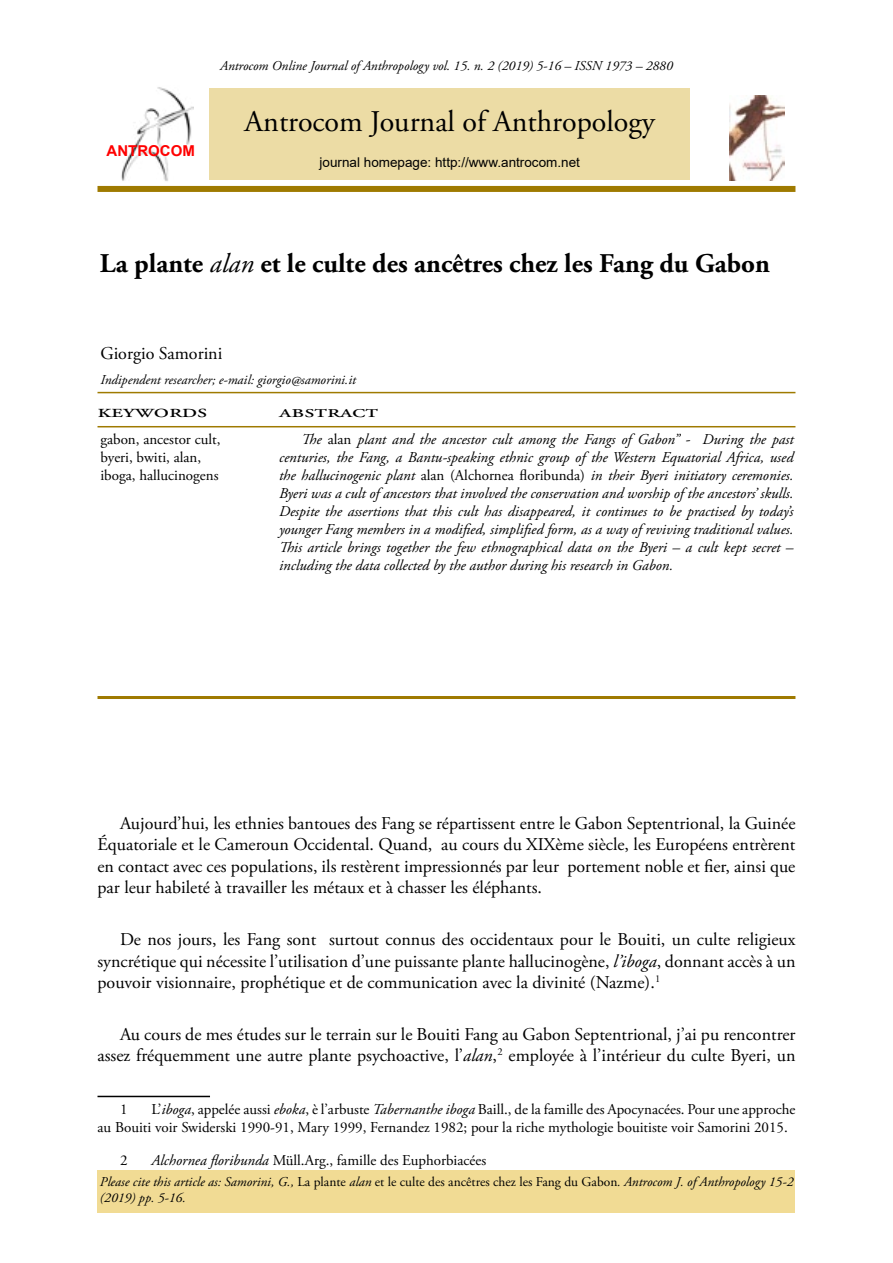
<style>
.page{position:relative;width:893px;height:1263px;background:#fff}
.page>*{position:absolute;margin:0;border:0;box-sizing:border-box;transform-origin:0 0}
.t1{font:30px "Adobe Garamond Pro";color:#000}
.t2{font:700 27px "Adobe Garamond Pro";color:#000}
.t3{font:18.75px "Adobe Garamond Pro";color:#000;scale:1.44 1}
.t4{font:18px/21.6px "Adobe Garamond Pro";color:#000;text-align:justify}
.t5{font:18px "Adobe Garamond Pro";color:#000;scale:1.5 1}
.t6{font:italic 15px/18px "Adobe Garamond Pro";color:#000;text-align:justify}
.t7{font:15px/18px "Adobe Garamond Pro";color:#000}
.t8{font:700 15px "Arial";color:#f00}
.t9{font:italic 13.5px/16.2px "Adobe Garamond Pro";color:#000}
.t10{font:13.5px "Arial";color:#000}
.s1{font-weight:400;font-style:italic}
.s2{font-style:normal}
.s3{font-style:italic}
</style>
<div class="page">
<div style="left:209px;top:89px;width:481px;height:91px;background:#ecdca5"></div>
<div style="left:98px;top:186px;width:697px;height:6px;background:#9f7a00"></div>
<hr style="left:98px;top:392px;width:697px;height:1px;background:#9f7a00">
<hr style="left:98px;top:426px;width:697px;height:1px;background:#9f7a00">
<img style="left:729px;top:95px;width:55px;height:85px">
<div style="left:98px;top:1170px;width:697px;height:43px;background:#f1db94"></div>
<hr style="left:98px;top:696px;width:697px;height:3px;background:#9f7a00">
<img style="left:121px;top:87px;width:72px;height:94px">
<hr style="left:98px;top:1096px;width:112px;height:1px;background:#000">
<p class="t8" style="left:107px;top:141px;width:90px">ANTROCOM</p>
<p class="t9" style="left:220px;top:58px;width:454px">Antrocom Online Journal of Anthropology vol. 15. n. 2 (2019) 5-16 – ISSN 1973 – 2880</p>
<h1 class="t1" style="left:245px;top:103px;width:412px">Antrocom Journal of Anthropology</h1>
<p class="t10" style="left:320px;top:153px;width:262px">journal homepage: http://www.antrocom.net</p>
<h2 class="t2" style="left:100px;top:247px;width:671px">La plante <span class="s1">alan</span> et le culte des ancêtres chez les Fang du Gabon</h2>
<p class="t4" style="left:100px;top:343px;width:123px">Giorgio Samorini</p>
<p class="t9" style="left:100px;top:372px;width:257px">Indipendent researcher; e-mail: giorgio@samorini.it</p>
<p class="t3" style="left:98px;top:399px;width:78px">keywords</p>
<p class="t5" style="left:279px;top:400px;width:68px">abstract</p>
<p class="t7" style="left:100px;top:431px;width:121px">gabon, ancestor cult, byeri, bwiti, alan, iboga, hallucinogens</p>
<p class="t6" style="left:279px;top:431px;width:516px;text-indent:22px">The <span class="s2">alan</span> plant and the ancestor cult among the Fangs of Gabon” - During the past centuries, the Fang, a Bantu-speaking ethnic group of the Western Equatorial Africa, used the hallucinogenic plant <span class="s2">alan (Alchornea floribunda)</span> in their Byeri initiatory ceremonies.<br>Byeri was a cult of ancestors that involved the conservation and worship of the ancestors’ skulls.<br>Despite the assertions that this cult has disappeared, it continues to be practised by today’s younger Fang members in a modified, simplified form, as a way of reviving traditional values.<br>This article brings together the few ethnographical data on the Byeri – a cult kept secret – including the data collected by the author during his research in Gabon.</p>
<p class="t4" style="left:98px;top:813px;width:699px;text-indent:22px">Aujourd’hui, les ethnies bantoues des Fang se répartissent entre le Gabon Septentrional, la Guinée Équatoriale et le Cameroun Occidental. Quand, au cours du XIXème siècle, les Européens entrèrent en contact avec ces populations, ils restèrent impressionnés par leur portement noble et fier, ainsi que par leur habileté à travailler les métaux et à chasser les éléphants.</p>
<p class="t4" style="left:98px;top:929px;width:700px;text-indent:22px">De nos jours, les Fang sont surtout connus des occidentaux pour le Bouiti, un culte religieux syncrétique qui nécessite l’utilisation d’une puissante plante hallucinogène, <span class="s3">l’iboga</span>, donnant accès à un pouvoir visionnaire, prophétique et de communication avec la divinité (Nazme).<sup>1</sup></p>
<p class="t4" style="left:98px;top:1024px;width:700px;text-align:right">Au cours de mes études sur le terrain sur le Bouiti Fang au Gabon Septentrional, j’ai pu rencontrer assez fréquemment une autre plante psychoactive, l’<span class="s3">alan</span>,<sup>2</sup> employée à l’intérieur du culte Byeri, un</p>
<p class="t7" style="left:120px;top:1101px;width:9px">1</p>
<p class="t7" style="left:98px;top:1101px;width:699px;text-indent:54px">L’<span class="s3">iboga</span>, appelée aussi <span class="s3">eboka</span>, è l’arbuste <span class="s3">Tabernanthe iboga</span> Baill., de la famille des Apocynacées. Pour une approche au Bouiti voir Swiderski 1990-91, Mary 1999, Fernandez 1982; pour la riche mythologie bouitiste voir Samorini 2015.</p>
<p class="t7" style="left:120px;top:1152px;width:9px">2</p>
<p class="t7" style="left:152px;top:1152px;width:336px"><span class="s3">Alchornea floribunda</span> Müll.Arg., famille des Euphorbiacées</p>
<p class="t9" style="left:100px;top:1174px;width:695px">Please cite this article as: Samorini, G., <span class="s2">La plante</span> alan <span class="s2">et le culte des ancêtres chez les Fang du Gabon</span>. Antrocom J. of Anthropology 15-2 (2019) pp. 5-16.</p>
</div>
